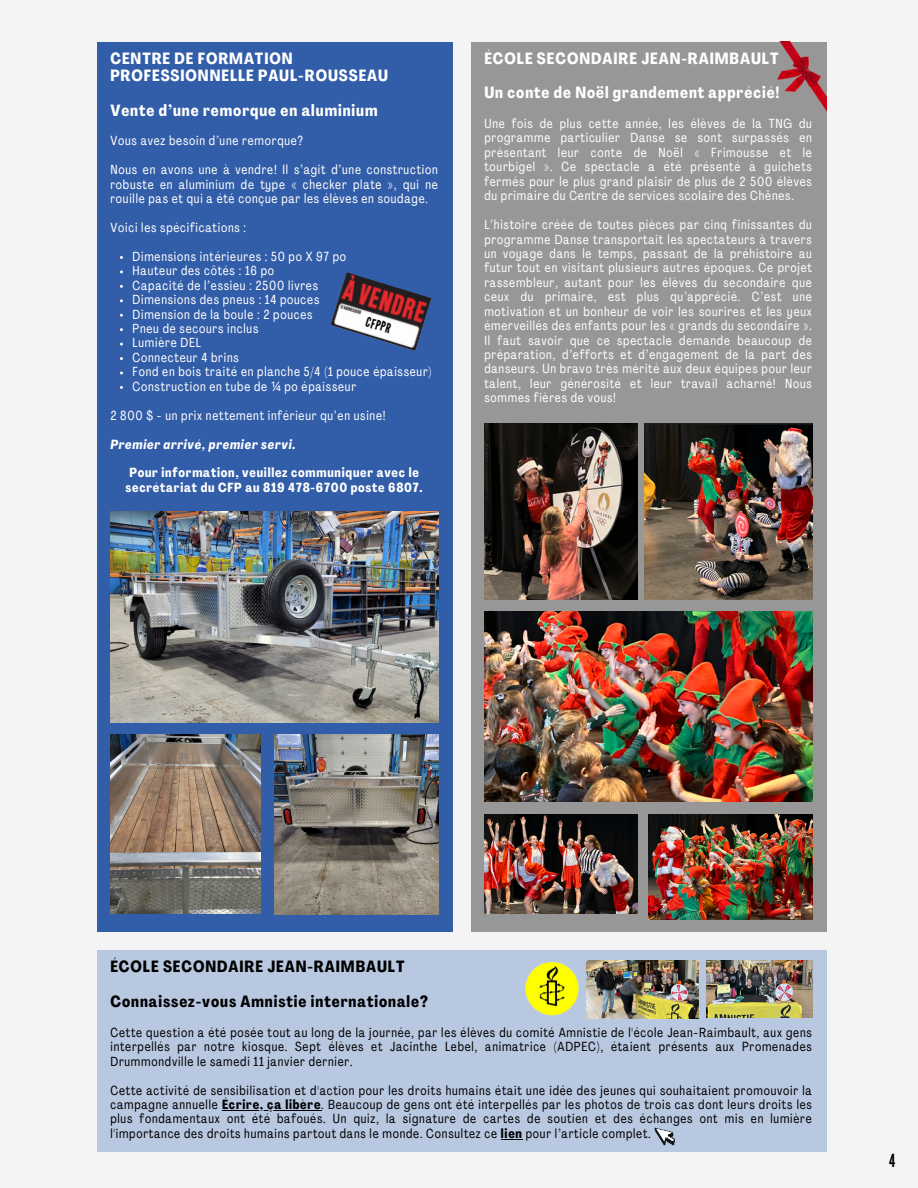
<style>
.page{position:relative;width:918px;height:1188px;background:#f4f4f4}
.page>*{position:absolute;margin:0;border:0;box-sizing:border-box;transform-origin:0 0}
.t1{font:18px "League Gothic";color:#000}
.t2{font:700 16.05px/17.4px "Agrandir Tight";letter-spacing:.06em;color:#fff}
.t3{font:700 16.05px "Agrandir Tight";letter-spacing:.06em;color:#000}
.t4{font:13.5px "League Gothic";color:#000}
.t5{font:13.05px/14.4px "Agrandir Tight";letter-spacing:.06em;color:#fff;text-align:justify}
.t6{font:13.05px/14.4px "Agrandir Tight";letter-spacing:.06em;color:#000}
.t7{font:700 13.05px/14.4px "Agrandir Tight";letter-spacing:.06em;color:#fff}
.t8{font:italic 700 13.05px "Agrandir Tight";letter-spacing:.06em;color:#fff}
.s1{font-family:"Noto Sans"}
.s2{font-weight:700}
</style>
<div class="page">
<div style="left:97px;top:42px;width:355px;height:889px;background:#325da8"></div>
<img style="left:110px;top:511px;width:329px;height:212px">
<img style="left:110px;top:734px;width:150px;height:179px">
<img style="left:275px;top:734px;width:164px;height:180px">
<div style="left:471px;top:42px;width:355px;height:889px;background:#979797"></div>
<img style="left:484px;top:423px;width:153px;height:177px">
<img style="left:484px;top:612px;width:329px;height:190px">
<img style="left:644px;top:423px;width:169px;height:177px">
<img style="left:484px;top:815px;width:153px;height:99px">
<img style="left:649px;top:815px;width:164px;height:104px">
<div style="left:97px;top:950px;width:729px;height:202px;background:#b9c8e1"></div>
<hr style="left:222px;top:1110px;width:99px;height:1px;background:#000">
<svg style="left:501px;top:1139px;width:22px;height:1px"></svg>
<svg style="left:655px;top:1128px;width:20px;height:18px"></svg>
<img style="left:706px;top:960px;width:107px;height:58px">
<img style="left:587px;top:960px;width:111px;height:59px">
<img style="left:525px;top:961px;width:54px;height:54px">
<img style="left:778px;top:42px;width:48px;height:68px">
<img style="left:330px;top:272px;width:101px;height:79px">
<p class="t2" style="left:110px;top:51px;width:279px">CENTRE DE FORMATION<br>PROFESSIONNELLE PAUL-ROUSSEAU</p>
<p class="t2" style="left:110px;top:103px;width:269px">Vente d’une remorque en aluminium</p>
<p class="t5" style="left:110px;top:135px;width:194px">Vous avez besoin d’une remorque?</p>
<p class="t5" style="left:110px;top:164px;width:329px">Nous en avons une à vendre! Il s’agit d’une construction robuste en aluminium de type « checker plate », qui ne rouille pas et qui a été conçue par les élèves en soudage.</p>
<p class="t5" style="left:110px;top:222px;width:137px">Voici les spécifications :</p>
<p class="t5" style="left:133px;top:250px;width:215px">Dimensions intérieures : 50 po X 97 po</p>
<p class="t5" style="left:133px;top:265px;width:143px">Hauteur des côtés : 16 po</p>
<p class="t5" style="left:133px;top:279px;width:187px">Capacité de l’essieu : 2500 livres</p>
<p class="t5" style="left:133px;top:294px;width:188px">Dimensions des pneus : 14 pouces</p>
<p class="t5" style="left:133px;top:308px;width:182px">Dimension de la boule : 2 pouces</p>
<p class="t5" style="left:133px;top:323px;width:127px">Pneu de secours inclus</p>
<h4 class="t5" style="left:133px;top:337px;width:70px">Lumière DEL</h4>
<h4 class="t5" style="left:133px;top:351px;width:108px">Connecteur 4 brins</h4>
<p class="t5" style="left:133px;top:366px;width:300px">Fond en bois traité en planche 5/4 (1 pouce épaisseur)</p>
<h3 class="t5" style="left:133px;top:380px;width:225px">Construction en tube de <span class="s1">¼</span> po épaisseur</h3>
<p class="t5" style="left:110px;top:409px;width:277px">2 800 $ - un prix nettement inférieur qu’en usine!</p>
<p class="t8" style="left:110px;top:439px;width:187px">Premier arrivé, premier servi.</p>
<p class="t7" style="left:125px;top:467px;width:299px">Pour information, veuillez communiquer avec le secrétariat du CFP au 819 478-6700 poste 6807.</p>
<p class="t4" style="left:369px;top:314px;width:27px;rotate:17deg">CFPPR</p>
<p class="t2" style="left:484px;top:51px;width:296px">ÉCOLE SECONDAIRE JEAN-RAIMBAULT</p>
<h1 class="t2" style="left:484px;top:85px;width:297px">Un conte de Noël grandement apprécié!</h1>
<h2 class="t5" style="left:484px;top:118px;width:329px">Une fois de plus cette année, les élèves de la TNG du programme particulier Danse se sont surpassés en présentant leur conte de Noël « Frimousse et le tourbigel ». Ce spectacle a été présenté à guichets fermés pour le plus grand plaisir de plus de 2 500 élèves du primaire du Centre de services scolaire des Chênes.</h2>
<p class="t5" style="left:484px;top:219px;width:329px">L’histoire créée de toutes pièces par cinq finissantes du programme Danse transportait les spectateurs à travers un voyage dans le temps, passant de la préhistoire au futur tout en visitant plusieurs autres époques. Ce projet rassembleur, autant pour les élèves du secondaire que ceux du primaire, est plus qu’apprécié. C’est une motivation et un bonheur de voir les sourires et les yeux émerveillés des enfants pour les « grands du secondaire ».<br>Il faut savoir que ce spectacle demande beaucoup de préparation, d’efforts et d’engagement de la part des danseurs. Un bravo très mérité aux deux équipes pour leur talent, leur générosité et leur travail acharné! Nous sommes fières de vous!</p>
<h1 class="t3" style="left:110px;top:960px;width:296px">ÉCOLE SECONDAIRE JEAN-RAIMBAULT</h1>
<h2 class="t3" style="left:110px;top:995px;width:319px">Connaissez-vous Amnistie internationale?</h2>
<p class="t6" style="left:110px;top:1026px;width:703px;text-align:justify">Cette question a été posée tout au long de la journée, par les élèves du comité Amnistie de l'école Jean-Raimbault, aux gens interpellés par notre kiosque. Sept élèves et Jacinthe Lebel, animatrice (ADPEC), étaient présents aux Promenades Drummondville le samedi 11 janvier dernier.</p>
<p class="t6" style="left:110px;top:1084px;width:703px">Cette activité de sensibilisation et d'action pour les droits humains était une idée des jeunes qui souhaitaient promouvoir la campagne annuelle <span class="s2">Écrire, ça libère</span>. Beaucoup de gens ont été interpellés par les photos de trois cas dont leurs droits les</p>
<p class="t6" style="left:110px;top:1113px;width:703px">plus fondamentaux ont été bafoués. Un quiz, la signature de cartes de soutien et des échanges ont mis en lumière l'importance des droits humains partout dans le monde. Consultez ce <span class="s2">lien</span> pour l’article complet.</p>
<p class="t1" style="left:889px;top:1150px;width:8px">4</p>
</div>
